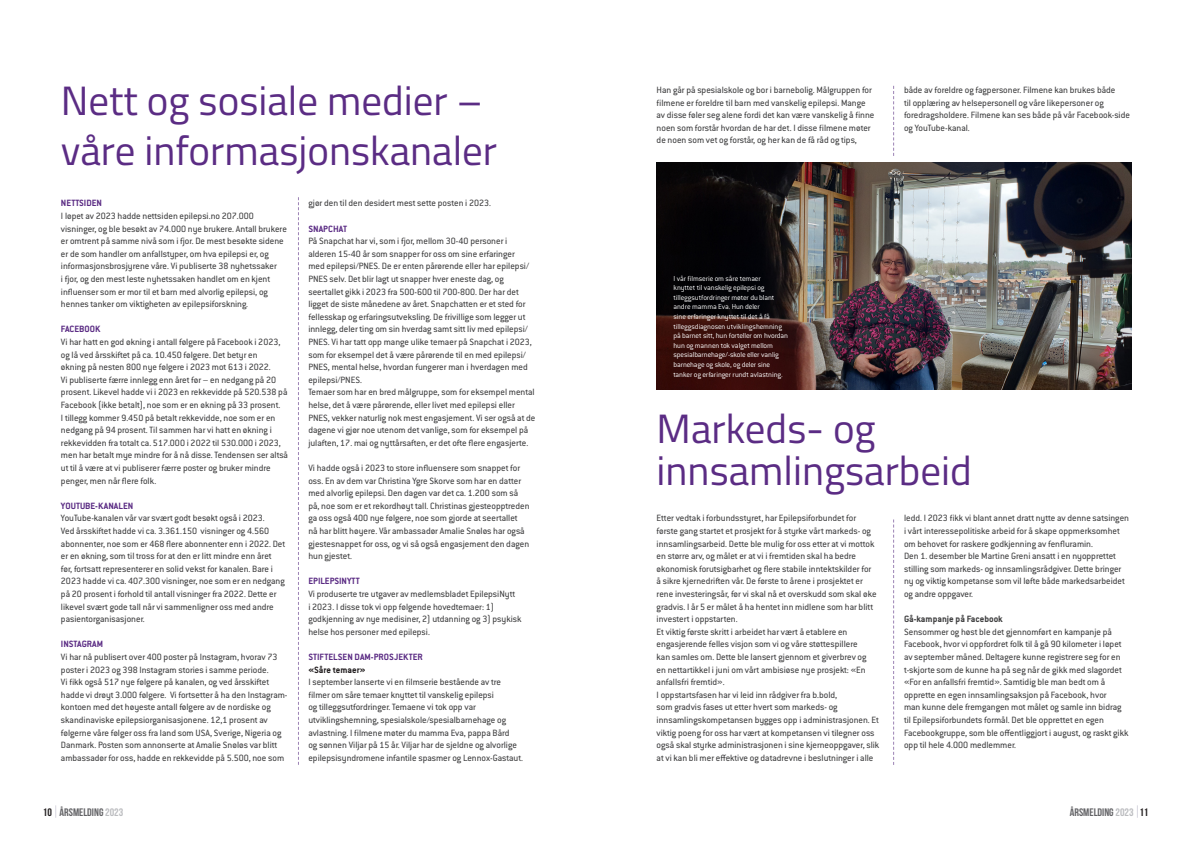
<style>
.page{position:relative;width:1191px;height:842px;background:#fff}
.page>*{position:absolute;margin:0;border:0;box-sizing:border-box;transform-origin:0 0}
.tittel{font:41px/42px "Titillium";color:#5b2c84}
.t1{font:700 10.9px "Bebas Neue";color:#636366;scale:1.05 1}
.Brødtekst{font:10px/12.6px "Conduit ITCW04";color:#3e3e3f}
.Mellomtittel{font:700 10px "Conduit ITCW02";color:#5b2c84}
.Brødtekst-2{font:700 10px/12.6px "Conduit ITCW02";color:#5b2c84}
.Brødtekst-3{font:700 10px "Conduit ITCW02";color:#3e3e3f}
.bildetekst{font:300 8px/9.6px "Conduit ITCW02";letter-spacing:-.015em;color:#fff}
.s1{color:#231f20}
.s2{color:#bcbdc0}
</style>
<div class="page">
<svg style="left:1137px;top:805px;width:1px;height:13px"></svg>
<svg style="left:55px;top:805px;width:1px;height:13px"></svg>
<svg style="left:298px;top:197px;width:1px;height:568px"></svg>
<svg style="left:893px;top:86px;width:1px;height:70px"></svg>
<svg style="left:893px;top:519px;width:1px;height:246px"></svg>
<img style="left:656px;top:163px;width:475px;height:226px">
<p class="tittel" style="left:61px;top:78px;width:423px">Nett og sosiale medier –</p>
<p class="tittel" style="left:61px;top:128px;width:438px">våre informasjonskanaler</p>
<p class="Mellomtittel" style="left:61px;top:197px;width:42px">NETTSIDEN</p>
<p class="Brødtekst" style="left:61px;top:210px;width:227px">I løpet av 2023 hadde nettsiden epilepsi.no 207.000 visninger, og ble besøkt av 74.000 nye brukere. Antall brukere er omtrent på samme nivå som i fjor. De mest besøkte sidene er de som handler om anfallstyper, om hva epilepsi er, og informasjonsbrosjyrene våre. Vi publiserte 38 nyhetssaker<br>i fjor, og den mest leste nyhetssaken handlet om en kjent influenser som er mor til et barn med alvorlig epilepsi, og hennes tanker om viktigheten av epilepsiforskning.</p>
<p class="Mellomtittel" style="left:61px;top:323px;width:41px">FACEBOOK</p>
<p class="Brødtekst" style="left:61px;top:336px;width:229px">Vi har hatt en god økning i antall følgere på Facebook i 2023, og lå ved årsskiftet på ca. 10.450 følgere. Det betyr en<br>økning på nesten 800 nye følgere i 2023 mot 613 i 2022.<br>Vi publiserte færre innlegg enn året før – en nedgang på 20 prosent. Likevel hadde vi i 2023 en rekkevidde på 520.538 på Facebook (ikke betalt), noe som er en økning på 33 prosent.<br>I tillegg kommer 9.450 på betalt rekkevidde, noe som er en nedgang på 94 prosent. Til sammen har vi hatt en økning i rekkevidden fra totalt ca. 517.000 i 2022 til 530.000 i 2023, men har betalt mye mindre for å nå disse. Tendensen ser altså ut til å være at vi publiserer færre poster og bruker mindre penger, men når flere folk.</p>
<p class="Mellomtittel" style="left:61px;top:500px;width:74px">YOUTUBE-KANALEN</p>
<p class="Brødtekst" style="left:61px;top:512px;width:226px">YouTube-kanalen vår var svært godt besøkt også i 2023.<br>Ved årsskiftet hadde vi ca. 3.361.150 visninger og 4.560 abonnenter, noe som er 468 flere abonnenter enn i 2022. Det er en økning, som til tross for at den er litt mindre enn året før, fortsatt representerer en solid vekst for kanalen. Bare i 2023 hadde vi ca. 407.300 visninger, noe som er en nedgang på 20 prosent i forhold til antall visninger fra 2022. Dette er likevel svært gode tall når vi sammenligner oss med andre pasientorganisasjoner.</p>
<p class="Mellomtittel" style="left:61px;top:638px;width:44px">INSTAGRAM</p>
<p class="Brødtekst" style="left:61px;top:651px;width:228px">Vi har nå publisert over 400 poster på Instagram, hvorav 73 poster i 2023 og 398 Instagram stories i samme periode.<br>Vi fikk også 517 nye følgere på kanalen, og ved årsskiftet hadde vi drøyt 3.000 følgere. Vi fortsetter å ha den Instagram&shy;kontoen med det høyeste antall følgere av de nordiske og skandinaviske epilepsiorganisasjonene. 12,1 prosent av følgerne våre følger oss fra land som USA, Sverige, Nigeria og Danmark. Posten som annonserte at Amalie Snøløs var blitt ambassadør for oss, hadde en rekkevidde på 5.500, noe som</p>
<p class="Brødtekst" style="left:308px;top:197px;width:184px">gjør den til den desidert mest sette posten i 2023.</p>
<p class="Mellomtittel" style="left:308px;top:223px;width:40px">SNAPCHAT</p>
<p class="Brødtekst" style="left:308px;top:235px;width:225px">På Snapchat har vi, som i fjor, mellom 30-40 personer i alderen 15-40 år som snapper for oss om sine erfaringer med epilepsi/PNES. De er enten pårørende eller har epilepsi/ PNES selv. Det blir lagt ut snapper hver eneste dag, og seertallet gikk i 2023 fra 500-600 til 700-800. Der har det ligget de siste månedene av året. Snapchatten er et sted for fellesskap og erfaringsutveksling. De frivillige som legger ut innlegg, deler ting om sin hverdag samt sitt liv med epilepsi/ PNES. Vi har tatt opp mange ulike temaer på Snapchat i 2023, som for eksempel det å være pårørende til en med epilepsi/ PNES, mental helse, hvordan fungerer man i hverdagen med epilepsi/PNES.</p>
<p class="Brødtekst" style="left:308px;top:386px;width:228px">Temaer som har en bred målgruppe, som for eksempel mental helse, det å være pårørende, eller livet med epilepsi eller PNES, vekker naturlig nok mest engasjement. Vi ser også at de dagene vi gjør noe utenom det vanlige, som for eksempel på julaften, 17. mai og nyttårsaften, er det ofte flere engasjerte.</p>
<p class="Brødtekst" style="left:308px;top:462px;width:223px">Vi hadde også i 2023 to store influensere som snappet for oss. En av dem var Christina Ygre Skorve som har en datter med alvorlig epilepsi. Den dagen var det ca. 1.200 som så på, noe som er et rekordhøyt tall. Christinas gjesteopptreden ga oss også 400 nye følgere, noe som gjorde at seertallet<br>nå har blitt høyere. Vår ambassadør Amalie Snøløs har også gjestesnappet for oss, og vi så også engasjement den dagen hun gjestet.</p>
<p class="Mellomtittel" style="left:308px;top:575px;width:53px">EPILEPSINYTT</p>
<p class="Brødtekst" style="left:308px;top:588px;width:214px">Vi produserte tre utgaver av medlemsbladet EpilepsiNytt<br>i 2023. I disse tok vi opp følgende hovedtemaer: 1) godkjenning av nye medisiner, 2) utdanning og 3) psykisk helse hos personer med epilepsi.</p>
<p class="Brødtekst-2" style="left:308px;top:650px;width:116px">STIFTELSEN DAM-PROSJEKTER <span class="s1">«Såre temaer»</span></p>
<p class="Brødtekst" style="left:308px;top:676px;width:216px">I september lanserte vi en filmserie bestående av tre filmer om såre temaer knyttet til vanskelig epilepsi<br>og tilleggsutfordringer. Temaene vi tok opp var utviklingshemning, spesialskole/spesialbarnehage og avlastning. I filmene møter du mamma Eva, pappa Bård<br>og sønnen Viljar på 15 år. Viljar har de sjeldne og alvorlige epilepsisyndromene infantile spasmer og Lennox-Gastaut.</p>
<p class="Brødtekst" style="left:656px;top:84px;width:219px">Han går på spesialskole og bor i barnebolig. Målgruppen for filmene er foreldre til barn med vanskelig epilepsi. Mange av disse føler seg alene fordi det kan være vanskelig å finne noen som forstår hvordan de har det. I disse filmene møter de noen som vet og forstår, og her kan de få råd og tips,</p>
<p class="Brødtekst" style="left:904px;top:84px;width:227px">både av foreldre og fagpersoner. Filmene kan brukes både<br>til opplæring av helsepersonell og våre likepersoner og foredragsholdere. Filmene kan ses både på vår Facebook-side og YouTube-kanal.</p>
<p class="bildetekst" style="left:673px;top:273px;width:116px">I vår filmserie om såre temaer<br>knyttet til vanskelig epilepsi og tilleggsutfordringer møter du blant andre mamma Eva. Hun deler<br>sine erfaringer knyttet til det å få tilleggsdiagnosen utviklingshemning på barnet sitt, hun forteller om hvordan hun og mannen tok valget mellom spesialbarnehage/-skole eller vanlig barnehage og skole, og deler sine tanker og erfaringer rundt avlastning.</p>
<p class="tittel" style="left:656px;top:405px;width:317px">Markeds- og innsamlingsarbeid</p>
<p class="Brødtekst" style="left:656px;top:512px;width:221px">Etter vedtak i forbundsstyret, har Epilepsiforbundet for første gang startet et prosjekt for å styrke vårt markeds- og innsamlingsarbeid. Dette ble mulig for oss etter at vi mottok en større arv, og målet er at vi i fremtiden skal ha bedre økonomisk forutsigbarhet og flere stabile inntektskilder for å sikre kjernedriften vår. De første to årene i prosjektet er rene investeringsår, før vi skal nå et overskudd som skal øke gradvis. I år 5 er målet å ha hentet inn midlene som har blitt investert i oppstarten.</p>
<p class="Brødtekst" style="left:656px;top:625px;width:211px">Et viktig første skritt i arbeidet har vært å etablere en engasjerende felles visjon som vi og våre støttespillere kan samles om. Dette ble lansert gjennom et giverbrev og en nettartikkel i juni om vårt ambisiøse nye prosjekt: «En anfallsfri fremtid».</p>
<p class="Brødtekst" style="left:656px;top:688px;width:224px">I oppstartsfasen har vi leid inn rådgiver fra b.bold,<br>som gradvis fases ut etter hvert som markeds- og innsamlingskompetansen bygges opp i administrasjonen. Et viktig poeng for oss har vært at kompetansen vi tilegner oss også skal styrke administrasjonen i sine kjerneoppgaver, slik at vi kan bli mer effektive og datadrevne i beslutninger i alle</p>
<p class="Brødtekst" style="left:904px;top:512px;width:226px">ledd. I 2023 fikk vi blant annet dratt nytte av denne satsingen i vårt interessepolitiske arbeid for å skape oppmerksomhet om behovet for raskere godkjenning av fenfluramin.</p>
<p class="Brødtekst" style="left:904px;top:550px;width:222px">Den 1. desember ble Martine Greni ansatt i en nyopprettet stilling som markeds- og innsamlingsrådgiver. Dette bringer ny og viktig kompetanse som vil løfte både markedsarbeidet og andre oppgaver.</p>
<p class="Brødtekst-3" style="left:904px;top:613px;width:100px">Gå-kampanje på Facebook</p>
<p class="Brødtekst" style="left:904px;top:625px;width:226px">Sensommer og høst ble det gjennomført en kampanje på Facebook, hvor vi oppfordret folk til å gå 90 kilometer i løpet av september måned. Deltagere kunne registrere seg for en t-skjorte som de kunne ha på seg når de gikk med slagordet «For en anfallsfri fremtid». Samtidig ble man bedt om å opprette en egen innsamlingsaksjon på Facebook, hvor<br>man kunne dele fremgangen mot målet og samle inn bidrag til Epilepsiforbundets formål. Det ble opprettet en egen Facebookgruppe, som ble offentliggjort i august, og raskt gikk opp til hele 4.000 medlemmer.</p>
<p class="t1" style="left:43px;top:806px;width:78px"><span class="s1">10</span> ÅRSMELDING<span class="s2">2023</span></p>
<p class="t1" style="left:1069px;top:806px;width:76px">ÅRSMELDING<span class="s2">2023</span> <span class="s1">11</span></p>
</div>
